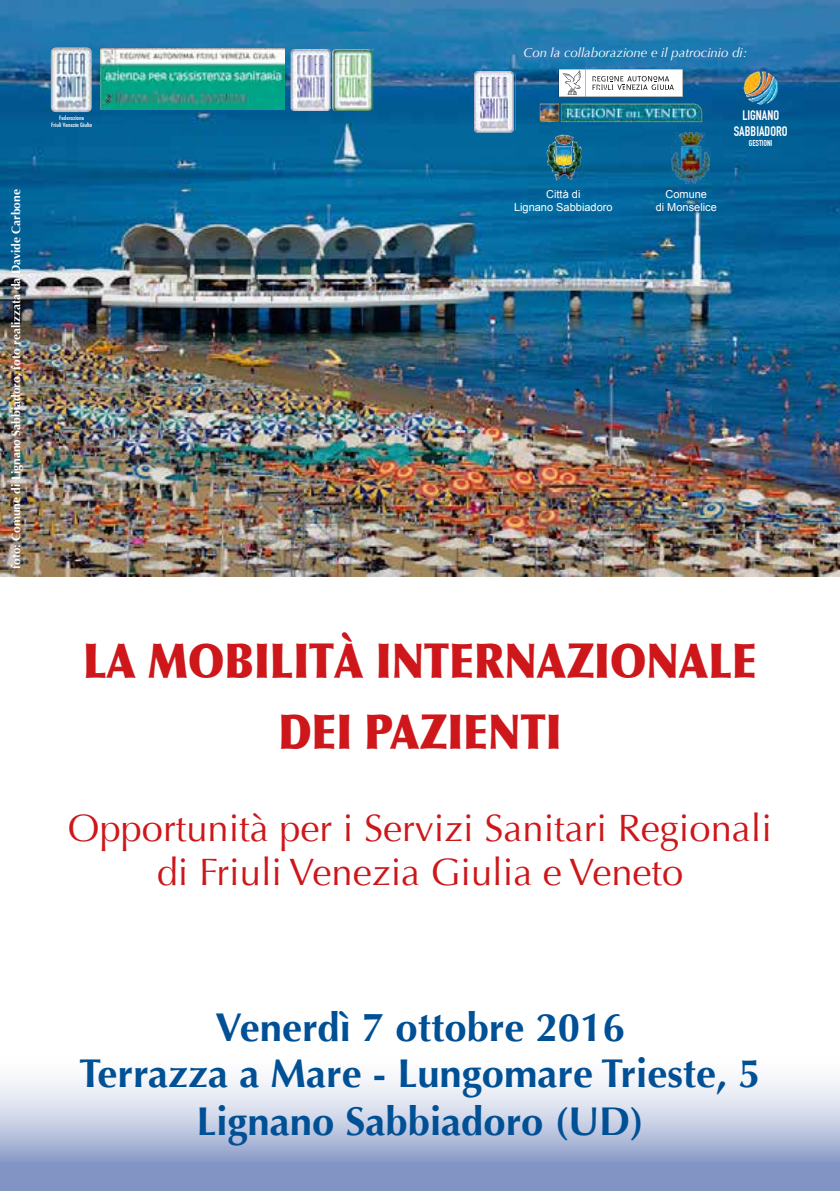
<style>
.page{position:relative;width:840px;height:1191px;background:#fff}
.page>*{position:absolute;margin:0;border:0;box-sizing:border-box;transform-origin:0 0}
.t1{font:900 48px/70.6px "Optima";color:#cd171a;text-align:center;scale:.85 1}
.t2{font:700 40px/47px "Optima";color:#005095;text-align:center}
.t3{font:38px/43.8px "Optima";color:#cd171a;text-align:center}
.t4{font:700 13.6px/16.2px "DIN Condensed";color:#fff;text-align:center}
.t5{font:italic 13.2px "Optima";color:#fff}
.t6{font:700 12px "Optima";color:#fff}
.t7{font:11px/13.2px "Arial";color:#fff;text-align:center}
.t8{font:700 8.4px "DIN Condensed";color:#fff}
.t9{font:condensed 5.8px/7px "Futura";color:#fff;text-align:center;scale:1.16 1}
</style>
<div class="page">
<img style="left:0;top:0;width:839px;height:577px">
<img style="left:546px;top:135px;width:35px;height:45px">
<img style="left:671px;top:132px;width:37px;height:52px">
<img style="left:743px;top:72px;width:31px;height:33px">
<img style="left:473px;top:71px;width:42px;height:62px">
<img style="left:561px;top:104px;width:140px;height:18px">
<img style="left:539px;top:104px;width:19px;height:19px">
<svg style="left:558px;top:69px;width:124px;height:28px"></svg>
<img style="left:101px;top:49px;width:184px;height:61px">
<img style="left:290px;top:49px;width:83px;height:62px">
<img style="left:51px;top:48px;width:41px;height:64px">
<svg style="left:0;top:1079px;width:839px;height:112px;background:#b5c0dc"></svg>
<p class="t6" style="left:9px;top:569px;width:381px;rotate:-90deg">foto: Comune di Lignano Sabbiadoro, foto realizzata da Davide Carbone</p>
<p class="t9" style="left:51px;top:114px;width:37px">Federazione<br>Friuli Venezia Giulia</p>
<p class="t5" style="left:523px;top:45px;width:225px">Con la collaborazione e il patrocinio di:</p>
<p class="t7" style="left:513px;top:187px;width:100px">Città di<br>Lignano Sabbiadoro</p>
<p class="t7" style="left:655px;top:187px;width:63px">Comune<br>di Monselice</p>
<p class="t4" style="left:733px;top:107px;width:55px">LIGNANO<br>SABBIADORO</p>
<p class="t8" style="left:748px;top:139px;width:25px">GESTIONI</p>
<p class="t1" style="left:83px;top:626px;width:793px">LA MOBILITÀ INTERNAZIONALE<br>DEI PAZIENTI</p>
<p class="t3" style="left:68px;top:806px;width:705px">Opportunità per i Servizi Sanitari Regionali di Friuli Venezia Giulia e Veneto</p>
<p class="t2" style="left:79px;top:1004px;width:682px">Venerdì 7 ottobre 2016<br>Terrazza a Mare - Lungomare Trieste, 5<br>Lignano Sabbiadoro (UD)</p>
</div>
